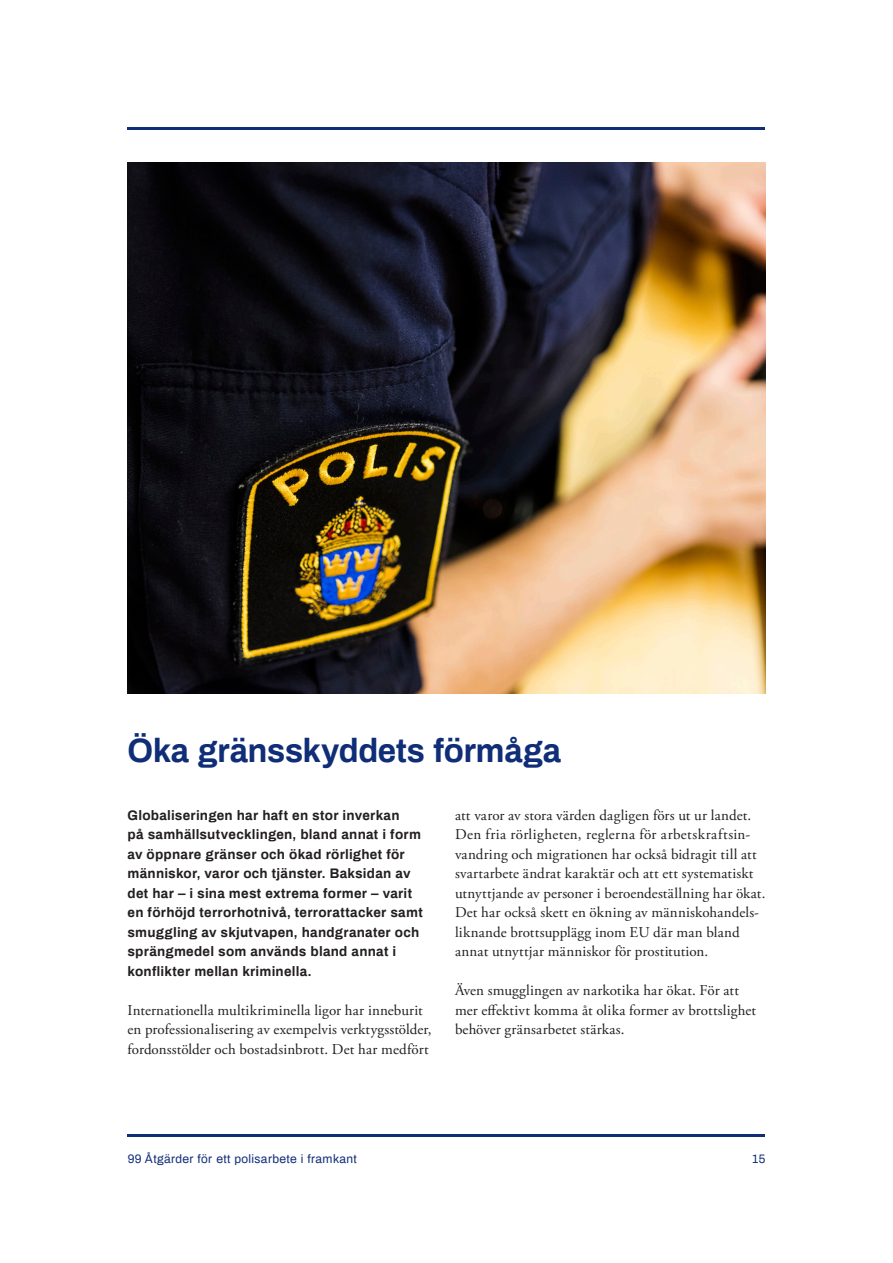
<style>
.page{position:relative;width:893px;height:1263px;background:#fff}
.page>*{position:absolute;margin:0;border:0;box-sizing:border-box;transform-origin:0 0}
.Rubrik{font:700 33px "Archivo";letter-spacing:-.015em;color:#102d77}
.Underrubriker{font:15px/19.5px "Adobe Garamond Pro";letter-spacing:.01em;color:#231f20}
.Ingress{font:700 13.5px/19.5px "Archivo";letter-spacing:.02em;color:#231f20}
.t1{font:12px "Archivo";letter-spacing:.03em;color:#102d77}
</style>
<div class="page">
<hr style="left:128px;top:1134px;width:637px;height:2px;background:#102d77">
<hr style="left:128px;top:128px;width:637px;height:2px;background:#102d77">
<img style="left:128px;top:163px;width:637px;height:530px">
<p class="Rubrik" style="left:128px;top:728px;width:435px">Öka gränsskyddets förmåga</p>
<p class="Ingress" style="left:128px;top:805px;width:297px">Globaliseringen har haft en stor inverkan<br>på samhällsutvecklingen, bland annat i form av öppnare gränser och ökad rörlighet för människor, varor och tjänster. Baksidan av det har – i sina mest extrema former – varit en förhöjd terrorhotnivå, terrorattacker samt smuggling av skjutvapen, handgranater och sprängmedel som används bland annat i konflikter mellan kriminella.</p>
<p class="Underrubriker" style="left:128px;top:1001px;width:305px">Internationella multikriminella ligor har inneburit en professionalisering av exempelvis verktygsstölder, fordonsstölder och bostadsinbrott. Det har medfört</p>
<p class="Underrubriker" style="left:455px;top:806px;width:298px">att varor av stora värden dagligen förs ut ur landet.</p>
<p class="Underrubriker" style="left:455px;top:825px;width:312px">Den fria rörligheten, reglerna för arbetskraftsin&shy;vandring och migrationen har också bidragit till att svartarbete ändrat karaktär och att ett systematiskt utnyttjande av personer i beroendeställning har ökat.<br>Det har också skett en ökning av människohandels&shy;liknande brottsupplägg inom EU där man bland annat utnyttjar människor för prostitution.</p>
<p class="Underrubriker" style="left:455px;top:981px;width:303px">Även smugglingen av narkotika har ökat. För att mer effektivt komma åt olika former av brottslighet behöver gränsarbetet stärkas.</p>
<p class="t1" style="left:128px;top:1151px;width:230px">99 Åtgärder för ett polisarbete i framkant</p>
<p class="t1" style="left:752px;top:1151px;width:15px">15</p>
</div>
